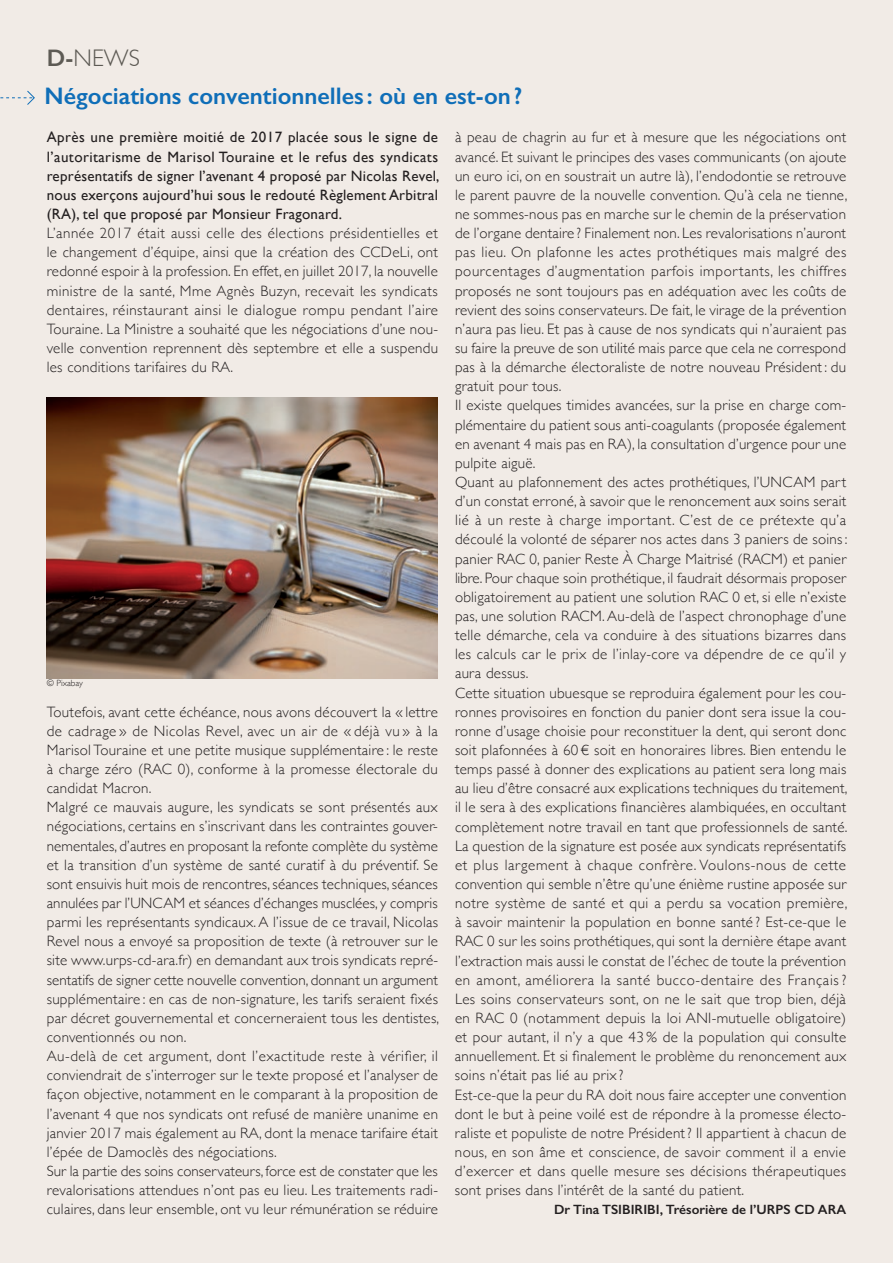
<style>
.page{position:relative;width:893px;height:1263px;background:#f1ebe6}
.page>*{position:absolute;margin:0;border:0;box-sizing:border-box;transform-origin:0 0}
.t1{font:600 24px "Gill Sans";color:#0f6eb8}
.t2{font:300 24px "Gill Sans";color:#5d5a54}
.t3{font:300 15px/19.2px "Gill Sans";letter-spacing:.02em;color:#231f20}
.t4{font:15px/19.2px "Gill Sans";letter-spacing:.015em;color:#231f20;text-align:justify}
.t5{font:600 13.5px "Gill Sans";color:#231f20}
.t6{font:300 9px "Gill Sans";color:#231f20}
.s1{font-weight:600}
</style>
<div class="page">
<img style="left:47px;top:398px;width:391px;height:280px">
<svg style="left:0;top:90px;width:35px;height:15px"></svg>
<h1 class="t2" style="left:47px;top:39px;width:95px"><span class="s1">D-</span>NEWS</h1>
<h1 class="t1" style="left:45px;top:82px;width:479px">Négociations conventionnelles : où en est-on?</h1>
<p class="t3" style="left:455px;top:127px;width:394px">à peau de chagrin au fur et à mesure que les négociations ont avancé. Et suivant le principes des vases communicants (on ajoute un euro ici, on en soustrait un autre là), l’endodontie se retrouve le parent pauvre de la nouvelle convention. Qu’à cela ne tienne, ne sommes-nous pas en marche sur le chemin de la préservation de l’organe dentaire ? Finalement non. Les revalorisations n’auront pas lieu. On plafonne les actes prothétiques mais malgré des pourcentages d’augmentation parfois importants, les chiffres proposés ne sont toujours pas en adéquation avec les coûts de revient des soins conservateurs. De fait, le virage de la prévention n’aura pas lieu. Et pas à cause de nos syndicats qui n’auraient pas su faire la preuve de son utilité mais parce que cela ne correspond pas à la démarche électoraliste de notre nouveau Président : du gratuit pour tous.<br>Il existe quelques timides avancées, sur la prise en charge com&shy;plémentaire du patient sous anti-coagulants (proposée également en avenant 4 mais pas en RA), la consultation d’urgence pour une pulpite aiguë.<br>Quant au plafonnement des actes prothétiques, l’UNCAM part d’un constat erroné, à savoir que le renoncement aux soins serait lié à un reste à charge important. C’est de ce prétexte qu’a découlé la volonté de séparer nos actes dans 3 paniers de soins: panier RAC 0, panier Reste À Charge Maitrisé (RACM) et panier libre. Pour chaque soin prothétique, il faudrait désormais proposer obligatoirement au patient une solution RAC 0 et, si elle n’existe pas, une solution RACM. Au-delà de l’aspect chronophage d’une telle démarche, cela va conduire à des situations bizarres dans les calculs car le prix de l’inlay-core va dépendre de ce qu’il y aura dessus.<br>Cette situation ubuesque se reproduira également pour les cou&shy;ronnes provisoires en fonction du panier dont sera issue la cou&shy;ronne d’usage choisie pour reconstituer la dent, qui seront donc soit plafonnées à 60 € soit en honoraires libres. Bien entendu le temps passé à donner des explications au patient sera long mais au lieu d’être consacré aux explications techniques du traitement, il le sera à des explications financières alambiquées, en occultant complètement notre travail en tant que professionnels de santé.<br>La question de la signature est posée aux syndicats représentatifs et plus largement à chaque confrère. Voulons-nous de cette convention qui semble n’être qu’une énième rustine apposée sur notre système de santé et qui a perdu sa vocation première, à savoir maintenir la population en bonne santé ? Est-ce-que le RAC 0 sur les soins prothétiques, qui sont la dernière étape avant l’extraction mais aussi le constat de l’échec de toute la prévention en amont, améliorera la santé bucco-dentaire des Français ?<br>Les soins conservateurs sont, on ne le sait que trop bien, déjà en RAC 0 (notamment depuis la loi ANI-mutuelle obligatoire) et pour autant, il n’y a que 43% de la population qui consulte annuellement. Et si finalement le problème du renoncement aux soins n’était pas lié au prix ?<br>Est-ce-que la peur du RA doit nous faire accepter une convention dont le but à peine voilé est de répondre à la promesse électo&shy;raliste et populiste de notre Président ? Il appartient à chacun de nous, en son âme et conscience, de savoir comment il a envie d’exercer et dans quelle mesure ses décisions thérapeutiques sont prises dans l’intérêt de la santé du patient.</p>
<p class="t5" style="left:554px;top:1201px;width:294px">Dr Tina TSIBIRIBI, Trésorière de l’URPS CD ARA</p>
<p class="t4" style="left:47px;top:128px;width:394px">Après une première moitié de 2017 placée sous le signe de l’autoritarisme de Marisol Touraine et le refus des syndicats représentatifs de signer l’avenant 4 proposé par Nicolas Revel, nous exerçons aujourd’hui sous le redouté Règlement Arbitral (RA), tel que proposé par Monsieur Fragonard.</p>
<p class="t3" style="left:47px;top:223px;width:393px;text-align:justify">L’année 2017 était aussi celle des élections présidentielles et le changement d’équipe, ainsi que la création des CCDeLi, ont redonné espoir à la profession. En effet, en juillet 2017, la nouvelle ministre de la santé, Mme Agnès Buzyn, recevait les syndicats dentaires, réinstaurant ainsi le dialogue rompu pendant l’aire Touraine. La Ministre a souhaité que les négociations d’une nou&shy;velle convention reprennent dès septembre et elle a suspendu les conditions tarifaires du RA.</p>
<p class="t6" style="left:47px;top:676px;width:38px">© Pixabay</p>
<p class="t3" style="left:47px;top:701px;width:394px">Toutefois, avant cette échéance, nous avons découvert la « lettre de cadrage » de Nicolas Revel, avec un air de « déjà vu » à la Marisol Touraine et une petite musique supplémentaire : le reste à charge zéro (RAC 0), conforme à la promesse électorale du candidat Macron.<br>Malgré ce mauvais augure, les syndicats se sont présentés aux négociations, certains en s’inscrivant dans les contraintes gouver&shy;nementales, d’autres en proposant la refonte complète du système et la transition d’un système de santé curatif à du préventif. Se sont ensuivis huit mois de rencontres, séances techniques, séances annulées par l’UNCAM et séances d’échanges musclées, y compris parmi les représentants syndicaux. A l’issue de ce travail, Nicolas Revel nous a envoyé sa proposition de texte (à retrouver sur le site www.urps-cd-ara.fr) en demandant aux trois syndicats repré&shy;sentatifs de signer cette nouvelle convention, donnant un argument supplémentaire : en cas de non-signature, les tarifs seraient fixés par décret gouvernemental et concerneraient tous les dentistes, conventionnés ou non.<br>Au-delà de cet argument, dont l’exactitude reste à vérifier, il conviendrait de s’interroger sur le texte proposé et l’analyser de façon objective, notamment en le comparant à la proposition de l’avenant 4 que nos syndicats ont refusé de manière unanime en janvier 2017 mais également au RA, dont la menace tarifaire était l’épée de Damoclès des négociations.<br>Sur la partie des soins conservateurs, force est de constater que les revalorisations attendues n’ont pas eu lieu. Les traitements radi&shy;culaires, dans leur ensemble, ont vu leur rémunération se réduire</p>
</div>
